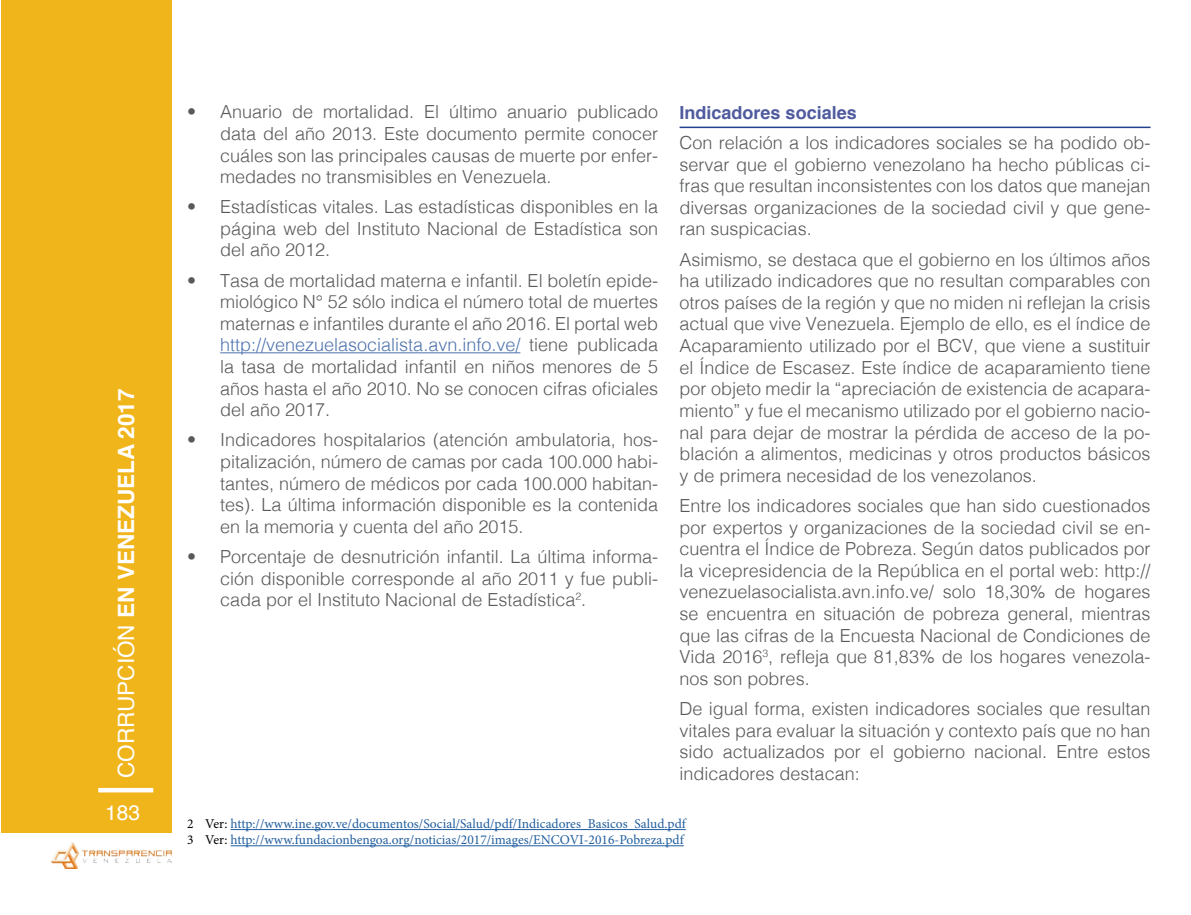
<style>
.page{position:relative;width:1191px;height:915px;background:#fff}
.page>*{position:absolute;margin:0;border:0;box-sizing:border-box;transform-origin:0 0}
.t1{font:700 22.5px "Helvetica";color:#fff}
.t2{font:21px "Helvetica";color:#fff}
.t3{font:300 18px/21.6px "Helvetica";color:#58595b;text-align:justify}
.t4{font:700 18px "Helvetica";color:#4f5b9e}
.t5{font:13.5px/16.2px "Minion Pro";color:#215e9e}
.s1{font-weight:400}
.s2{color:#4f73ad}
.s3{color:#000}
</style>
<div class="page">
<div style="left:1px;top:0;width:170px;height:832px;background:#f1b51c"></div>
<div style="left:98px;top:787px;width:55px;height:5px;background:#fff"></div>
<img style="left:51px;top:842px;width:120px;height:26px">
<hr style="left:220px;top:352px;width:300px;height:1px;background:#4f73ad">
<hr style="left:230px;top:828px;width:456px;height:1px;background:#215e9e">
<hr style="left:230px;top:845px;width:453px;height:1px;background:#215e9e">
<hr style="left:679px;top:126px;width:471px;height:2px;background:#25408f">
<p class="t1" style="left:108px;top:777px;width:391px;rotate:-90deg"><span class="s1">CORRUPCIÓN</span> EN VENEZUELA 2017</p>
<p class="t2" style="left:105px;top:796px;width:37px">183</p>
<p class="t3" style="left:220px;top:100px;width:439px;text-indent:-33px">• Anuario de mortalidad. El último anuario publicado data del año 2013. Este documento permite conocer cuáles son las principales causas de muerte por enfer&shy;medades no transmisibles en Venezuela.</p>
<p class="t3" style="left:220px;top:195px;width:439px;text-indent:-33px">• Estadísticas vitales. Las estadísticas disponibles en la página web del Instituto Nacional de Estadística son del año 2012.</p>
<p class="t3" style="left:220px;top:268px;width:439px;text-indent:-33px">• Tasa de mortalidad materna e infantil. El boletín epide&shy;miológico N° 52 sólo indica el número total de muertes maternas e infantiles durante el año 2016. El portal web <span class="s2">http://venezuelasocialista.avn.info.ve/</span> tiene publicada la tasa de mortalidad infantil en niños menores de 5 años hasta el año 2010. No se conocen cifras oficiales del año 2017.</p>
<p class="t3" style="left:220px;top:428px;width:439px;text-indent:-33px">• Indicadores hospitalarios (atención ambulatoria, hos&shy;pitalización, número de camas por cada 100.000 habi&shy;tantes, número de médicos por cada 100.000 habitan&shy;tes). La última información disponible es la contenida en la memoria y cuenta del año 2015.</p>
<p class="t3" style="left:220px;top:544px;width:439px;text-indent:-33px">• Porcentaje de desnutrición infantil. La última informa&shy;ción disponible corresponde al año 2011 y fue publi&shy;cada por el Instituto Nacional de Estadística<sup>2</sup>.</p>
<p class="t4" style="left:679px;top:98px;width:179px">Indicadores sociales</p>
<p class="t3" style="left:679px;top:130px;width:472px">Con relación a los indicadores sociales se ha podido ob&shy;servar que el gobierno venezolano ha hecho públicas ci&shy;fras que resultan inconsistentes con los datos que manejan diversas organizaciones de la sociedad civil y que gene&shy;ran suspicacias.</p>
<p class="t3" style="left:679px;top:247px;width:472px">Asimismo, se destaca que el gobierno en los últimos años ha utilizado indicadores que no resultan comparables con otros países de la región y que no miden ni reflejan la crisis actual que vive Venezuela. Ejemplo de ello, es el índice de Acaparamiento utilizado por el BCV, que viene a sustituir el Índice de Escasez. Este índice de acaparamiento tiene por objeto medir la “apreciación de existencia de acapara&shy;miento” y fue el mecanismo utilizado por el gobierno nacio&shy;nal para dejar de mostrar la pérdida de acceso de la po&shy;blación a alimentos, medicinas y otros productos básicos y de primera necesidad de los venezolanos.</p>
<p class="t3" style="left:679px;top:493px;width:472px">Entre los indicadores sociales que han sido cuestionados por expertos y organizaciones de la sociedad civil se en&shy;cuentra el Índice de Pobreza. Según datos publicados por la vicepresidencia de la República en el portal web: http:// venezuelasocialista.avn.info.ve/ solo 18,30% de hogares se encuentra en situación de pobreza general, mientras que las cifras de la Encuesta Nacional de Condiciones de Vida 2016<sup>3</sup>, refleja que 81,83% de los hogares venezola&shy;nos son pobres.</p>
<p class="t3" style="left:679px;top:696px;width:472px">De igual forma, existen indicadores sociales que resultan vitales para evaluar la situación y contexto país que no han sido actualizados por el gobierno nacional. Entre estos indicadores destacan:</p>
<p class="t5" style="left:187px;top:815px;width:500px"><span class="s3">2 Ver:</span> http://www.ine.gov.ve/documentos/Social/Salud/pdf/Indicadores_Basicos_Salud.pdf<br><span class="s3">3 Ver:</span> http://www.fundacionbengoa.org/noticias/2017/images/ENCOVI-2016-Pobreza.pdf</p>
</div>
